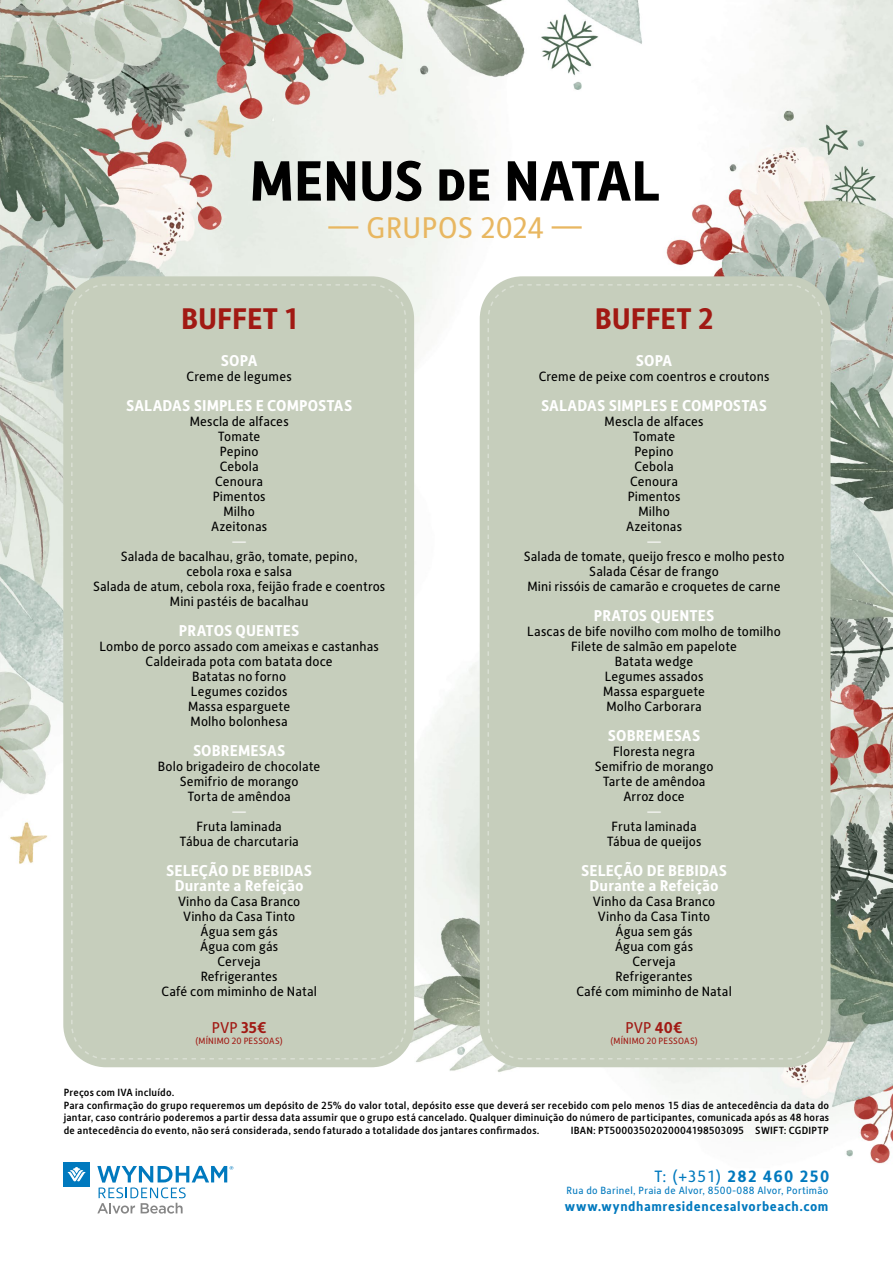
<style>
.page{position:relative;width:893px;height:1263px;background:#fff}
.page>*{position:absolute;margin:0;border:0;box-sizing:border-box;transform-origin:0 0}
.t1{font:700 57px "Alber New";letter-spacing:-.01em;color:#000}
.t2{font:700 30px "Alber New";letter-spacing:-.01em;color:#a11913}
.t3{font:30px "Alber New";letter-spacing:.015em;color:#e8b761}
.t4{font:700 16.5px "Alber New";letter-spacing:.065em;color:#0079be}
.t5{font:700 15.75px/15px "Alber New";letter-spacing:.005em;color:#fff;text-align:center}
.t6{font:15.75px "Alber New";letter-spacing:.005em;color:#a11913}
.t7{font:13.5px/15px "Alber New";letter-spacing:.01em;color:#000;text-align:center}
.t8{font:700 13.5px "Alber New";letter-spacing:.045em;color:#0079be}
.t9{font:13.5px "Alber New";color:#fff}
.t10{font:500 10.5px/12.6px "Alber New";letter-spacing:.02em;color:#000}
.t11{font:10.5px "Alber New";letter-spacing:.03em;color:#0079be}
.t12{font:9.15px "Alber New";letter-spacing:.025em;color:#a11913}
.s1{font-weight:700}
.s2{font-weight:400}
</style>
<div class="page">
<img style="left:0;top:0;width:893px;height:1214px">
<div style="left:480px;top:276px;width:350px;height:791px;background:#c6cebc;border-radius:43px"></div>
<div style="left:63px;top:1162px;width:27px;height:24px;background:#0079be"></div>
<svg style="left:68px;top:1167px;width:18px;height:14px"></svg>
<svg style="left:97px;top:1166px;width:136px;height:47px"></svg>
<div style="left:63px;top:276px;width:351px;height:791px;background:#c6cebc;border-radius:43px"></div>
<div style="left:71px;top:284px;width:335px;height:775px;border:2px dashed #fff;border-radius:34px"></div>
<div style="left:487px;top:284px;width:336px;height:775px;border:2px dashed #fff;border-radius:34px"></div>
<h1 class="t1" style="left:250px;top:144px;width:413px">MENUS DE NATAL</h1>
<h2 class="t3" style="left:329px;top:208px;width:255px">— GRUPOS 2024 —</h2>
<h2 class="t2" style="left:181px;top:299px;width:117px">BUFFET 1</h2>
<p class="t5" style="left:221px;top:353px;width:38px">SOPA</p>
<p class="t7" style="left:187px;top:368px;width:107px">Creme de legumes</p>
<p class="t5" style="left:126px;top:398px;width:228px">SALADAS SIMPLES E COMPOSTAS</p>
<p class="t7" style="left:190px;top:413px;width:101px">Mescla de alfaces<br>Tomate<br>Pepino<br>Cebola<br>Cenoura<br>Pimentos<br>Milho<br>Azeitonas</p>
<p class="t9" style="left:232px;top:533px;width:15px">—</p>
<p class="t7" style="left:93px;top:548px;width:294px">Salada de bacalhau, grão, tomate, pepino,<br>cebola roxa e salsa<br>Salada de atum, cebola roxa, feijão frade e coentros Mini pastéis de bacalhau</p>
<p class="t5" style="left:179px;top:623px;width:122px">PRATOS QUENTES</p>
<p class="t7" style="left:99px;top:638px;width:281px">Lombo de porco assado com ameixas e castanhas<br>Caldeirada pota com batata doce<br>Batatas no forno<br>Legumes cozidos<br>Massa esparguete<br>Molho bolonhesa</p>
<p class="t5" style="left:193px;top:743px;width:94px">SOBREMESAS</p>
<p class="t7" style="left:158px;top:758px;width:164px">Bolo brigadeiro de chocolate<br>Semifrio de morango<br>Torta de amêndoa</p>
<p class="t9" style="left:232px;top:803px;width:15px">—</p>
<p class="t7" style="left:180px;top:818px;width:121px">Fruta laminada<br>Tábua de charcutaria</p>
<p class="t5" style="left:166px;top:863px;width:148px">SELEÇÃO DE BEBIDAS<br>Durante a Refeição</p>
<p class="t7" style="left:161px;top:893px;width:157px">Vinho da Casa Branco<br>Vinho da Casa Tinto<br>Água sem gás<br>Água com gás<br>Cerveja<br>Refrigerantes<br>Café com miminho de Natal</p>
<p class="t6" style="left:212px;top:1017px;width:56px">PVP <span class="s1">35€</span></p>
<p class="t12" style="left:196px;top:1035px;width:89px">(MÍNIMO 20 PESSOAS)</p>
<h2 class="t2" style="left:595px;top:299px;width:120px">BUFFET 2</h2>
<p class="t5" style="left:636px;top:353px;width:38px">SOPA</p>
<p class="t7" style="left:539px;top:368px;width:232px">Creme de peixe com coentros e croutons</p>
<p class="t5" style="left:541px;top:398px;width:228px">SALADAS SIMPLES E COMPOSTAS</p>
<p class="t7" style="left:605px;top:413px;width:101px">Mescla de alfaces<br>Tomate<br>Pepino<br>Cebola<br>Cenoura<br>Pimentos<br>Milho<br>Azeitonas</p>
<p class="t9" style="left:647px;top:533px;width:15px">—</p>
<p class="t7" style="left:524px;top:548px;width:262px">Salada de tomate, queijo fresco e molho pesto<br>Salada César de frango<br>Mini rissóis de camarão e croquetes de carne</p>
<p class="t5" style="left:594px;top:608px;width:122px">PRATOS QUENTES</p>
<p class="t7" style="left:527px;top:623px;width:255px">Lascas de bife novilho com molho de tomilho<br>Filete de salmão em papelote<br>Batata wedge<br>Legumes assados<br>Massa esparguete<br>Molho Carborara</p>
<p class="t5" style="left:608px;top:728px;width:94px">SOBREMESAS</p>
<p class="t7" style="left:595px;top:743px;width:120px">Floresta negra<br>Semifrio de morango<br>Tarte de amêndoa<br>Arroz doce</p>
<p class="t9" style="left:647px;top:803px;width:15px">—</p>
<p class="t7" style="left:607px;top:818px;width:96px">Fruta laminada<br>Tábua de queijos</p>
<p class="t5" style="left:581px;top:863px;width:148px">SELEÇÃO DE BEBIDAS<br>Durante a Refeição</p>
<p class="t7" style="left:576px;top:893px;width:157px">Vinho da Casa Branco<br>Vinho da Casa Tinto<br>Água sem gás<br>Água com gás<br>Cerveja<br>Refrigerantes<br>Café com miminho de Natal</p>
<p class="t6" style="left:626px;top:1017px;width:58px">PVP <span class="s1">40€</span></p>
<p class="t12" style="left:610px;top:1035px;width:89px">(MÍNIMO 20 PESSOAS)</p>
<p class="t10" style="left:64px;top:1086px;width:767px">Preços com IVA incluído.<br>Para confirmação do grupo requeremos um depósito de 25% do valor total, depósito esse que deverá ser recebido com pelo menos 15 dias de antecedência da data do jantar, caso contrário poderemos a partir dessa data assumir que o grupo está cancelado. Qualquer diminuição do número de participantes, comunicada após as 48 horas de antecedência do evento, não será considerada, sendo faturado a totalidade dos jantares confirmados.</p>
<p class="t10" style="left:571px;top:1123px;width:259px">IBAN: PT50003502020004198503095 SWIFT: CGDIPTP</p>
<p class="t4" style="left:654px;top:1165px;width:177px"><span class="s2">T: (+351)</span> 282 460 250</p>
<p class="t11" style="left:567px;top:1184px;width:263px">Rua do Barinel, Praia de Alvor, 8500-088 Alvor, Portimão</p>
<p class="t8" style="left:565px;top:1197px;width:265px">www.wyndhamresidencesalvorbeach.com</p>
</div>
